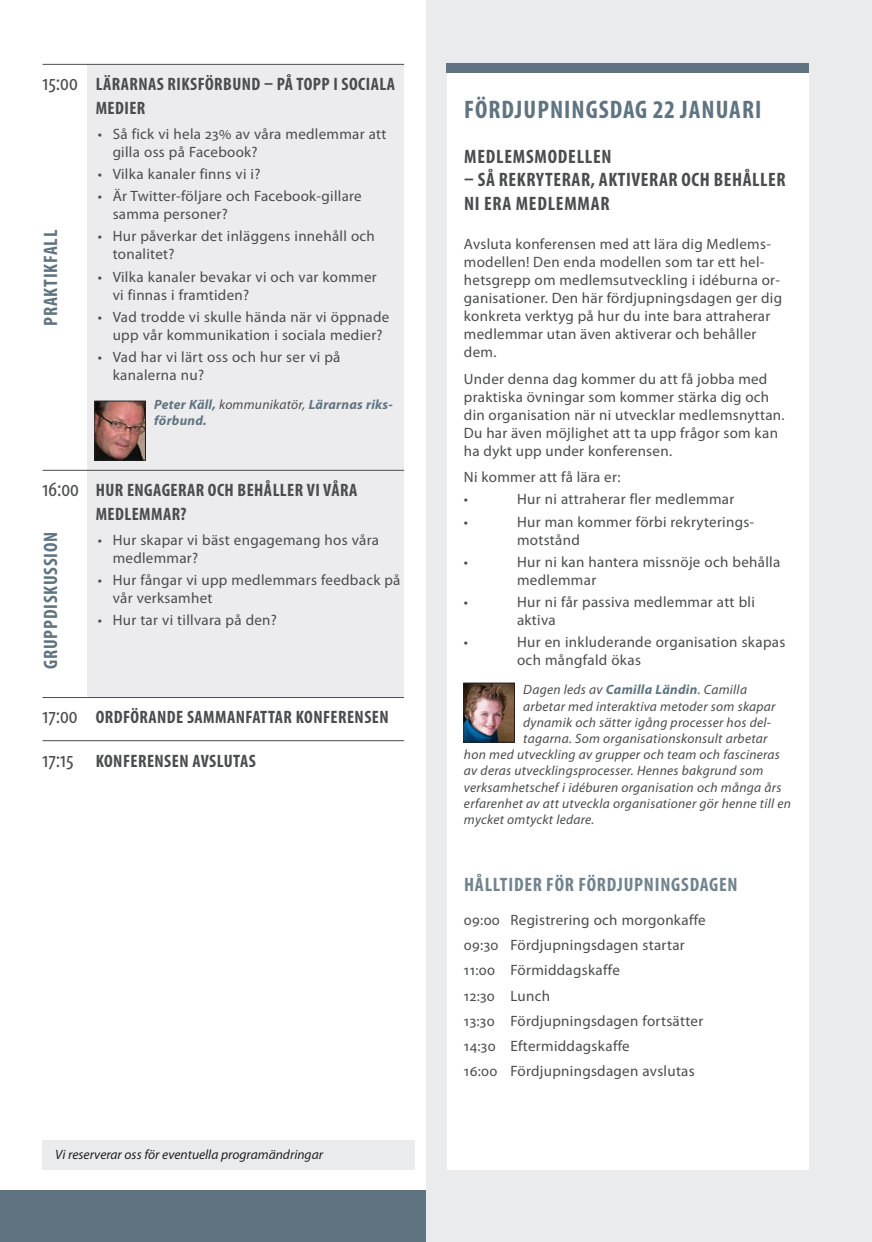
<style>
.page{position:relative;width:872px;height:1242px;background:#fff}
.page>*{position:absolute;margin:0;border:0;box-sizing:border-box;transform-origin:0 0}
.t1{font:700 condensed 25.5px "Myriad Pro";letter-spacing:.04em;color:#5f7480}
.t2{font:700 condensed 19.5px/23.4px "Myriad Pro";letter-spacing:.04em;color:#4b4c4d}
.t3{font:700 condensed 19.5px "Myriad Pro";letter-spacing:.04em;color:#71838e}
.t4{font:700 condensed 19.5px "Myriad Pro";letter-spacing:.04em;color:#5f7480}
._2-Rubrik{font:700 condensed 18px/24px "Myriad Pro";letter-spacing:.025em;color:#4b4c4d}
._2-Programpunkter_Bu{font:15px/18px "Myriad Pro";letter-spacing:.02em;color:#4b4c4d}
.Ruta_Bröd__Programsi{font:15px "Myriad Pro";letter-spacing:.02em;color:#4b4c4d}
._2-Namn{font:italic 13.5px "Myriad Pro";letter-spacing:.02em;color:#4b4c4d}
._2-Namn-2{font:italic 700 13.5px/16.2px "Myriad Pro";letter-spacing:.02em;color:#5f7480}
.t5{font:italic 13.5px "Myriad Pro";color:#231f20}
.s1{font-weight:400;font-size:22.5px}
.s2{font-weight:400;color:#4b4c4d}
.s3{font-weight:700;color:#5f7480}
</style>
<div class="page">
<div style="left:87px;top:64px;width:317px;height:633px;background:#ececee"></div>
<hr style="left:43px;top:64px;width:361px;height:1px;background:#4b4c4d">
<hr style="left:43px;top:470px;width:361px;height:1px;background:#4b4c4d">
<hr style="left:43px;top:697px;width:361px;height:1px;background:#4b4c4d">
<hr style="left:43px;top:740px;width:361px;height:1px;background:#4b4c4d">
<div style="left:0;top:1191px;width:463px;height:51px;background:#5f7480"></div>
<div style="left:426px;top:0;width:446px;height:1242px;background:#eaebed"></div>
<div style="left:447px;top:69px;width:361px;height:1100px;background:#fff"></div>
<div style="left:446px;top:64px;width:362px;height:9px;background:#5f7480"></div>
<div style="left:43px;top:1140px;width:372px;height:29px;background:#eaebed"></div>
<img style="left:465px;top:685px;width:47px;height:55px">
<div style="left:463px;top:683px;width:51px;height:59px;border:1px solid #231f20"></div>
<img style="left:97px;top:403px;width:47px;height:55px">
<div style="left:95px;top:401px;width:51px;height:59px;border:1px solid #231f20"></div>
<p class="_2-Rubrik" style="left:96px;top:72px;width:301px;text-indent:-53px"><span class="s1">15:00</span> LÄRARNAS RIKSFÖRBUND – PÅ TOPP I SOCIALA<br>MEDIER</p>
<p class="_2-Programpunkter_Bu" style="left:113px;top:124px;width:275px;text-indent:-15px">• Så fick vi hela 23% av våra medlemmar att gilla oss på Facebook?</p>
<p class="_2-Programpunkter_Bu" style="left:98px;top:165px;width:164px">• Vilka kanaler finns vi i?</p>
<p class="_2-Programpunkter_Bu" style="left:113px;top:187px;width:250px;text-indent:-15px">• Är Twitter-följare och Facebook-gillare samma personer?</p>
<p class="_2-Programpunkter_Bu" style="left:113px;top:227px;width:264px;text-indent:-15px">• Hur påverkar det inläggens innehåll och tonalitet?</p>
<p class="_2-Programpunkter_Bu" style="left:113px;top:267px;width:266px;text-indent:-15px">• Vilka kanaler bevakar vi och var kommer vi finnas i framtiden?</p>
<p class="_2-Programpunkter_Bu" style="left:98px;top:308px;width:293px;text-align:center">• Vad trodde vi skulle hända när vi öppnade upp vår kommunikation i sociala medier?</p>
<p class="_2-Programpunkter_Bu" style="left:113px;top:348px;width:229px;text-indent:-15px">• Vad har vi lärt oss och hur ser vi på kanalerna nu?</p>
<p class="_2-Namn-2" style="left:154px;top:396px;width:240px">Peter Käll, <span class="s2">kommunikatör,</span> Lärarnas riks&shy;förbund.</p>
<p class="t4" style="left:38px;top:326px;width:97px;rotate:-90deg">PRAKTIKFALL</p>
<p class="_2-Rubrik" style="left:96px;top:478px;width:263px;text-indent:-53px"><span class="s1">16:00</span> H UR ENGAGERAR OCH BEHÅLLER VI VÅRA<br>MEDLEMMAR?</p>
<p class="_2-Programpunkter_Bu" style="left:113px;top:530px;width:268px;text-indent:-15px">• Hur skapar vi bäst engagemang hos våra medlemmar?</p>
<p class="_2-Programpunkter_Bu" style="left:113px;top:570px;width:289px;text-indent:-15px">• Hur fångar vi upp medlemmars feedback på vår verksamhet</p>
<p class="_2-Programpunkter_Bu" style="left:98px;top:611px;width:181px">• Hur tar vi tillvara på den?</p>
<p class="t4" style="left:38px;top:669px;width:139px;rotate:-90deg">GRUPPDISKUSSION</p>
<p class="_2-Rubrik" style="left:43px;top:705px;width:348px"><span class="s1">17:00</span> ORDFÖRANDE SAMMANFATTAR KONFERENSEN</p>
<p class="_2-Rubrik" style="left:43px;top:748px;width:214px"><span class="s1">17:15</span> KONFERENSEN AVSLUTAS</p>
<p class="t5" style="left:55px;top:1146px;width:269px">Vi reserverar oss för eventuella programändringar</p>
<p class="t1" style="left:464px;top:94px;width:299px">FÖRDJUPNINGSDAG 22 JANUARI</p>
<p class="t2" style="left:464px;top:144px;width:149px">MEDLEMSMODELLEN</p>
<p class="t2" style="left:464px;top:168px;width:323px">– SÅ REKRYTERAR, AKTIVERAR OCH BEHÅLLER<br>NI ERA MEDLEMMAR</p>
<p class="_2-Programpunkter_Bu" style="left:464px;top:235px;width:320px">Avsluta konferensen med att lära dig Medlems&shy;modellen! Den enda modellen som tar ett hel&shy;hetsgrepp om medlemsutveckling i idéburna or&shy;ganisationer. Den här fördjupningsdagen ger dig konkreta verktyg på hur du inte bara attraherar medlemmar utan även aktiverar och behåller dem.</p>
<p class="_2-Programpunkter_Bu" style="left:464px;top:369px;width:322px">Under denna dag kommer du att få jobba med praktiska övningar som kommer stärka dig och din organisation när ni utvecklar medlemsnyttan.<br>Du har även möjlighet att ta upp frågor som kan ha dykt upp under konferensen.</p>
<p class="_2-Programpunkter_Bu" style="left:464px;top:468px;width:158px">Ni kommer att få lära er:</p>
<p class="_2-Programpunkter_Bu" style="left:464px;top:490px;width:6px">•</p>
<p class="_2-Programpunkter_Bu" style="left:517px;top:490px;width:219px">Hur ni attraherar fler medlemmar</p>
<p class="_2-Programpunkter_Bu" style="left:464px;top:512px;width:6px">•</p>
<p class="_2-Programpunkter_Bu" style="left:517px;top:512px;width:239px">Hur man kommer förbi rekryterings&shy;motstånd</p>
<p class="_2-Programpunkter_Bu" style="left:464px;top:552px;width:6px">•</p>
<p class="_2-Programpunkter_Bu" style="left:517px;top:552px;width:265px">Hur ni kan hantera missnöje och behålla medlemmar</p>
<p class="_2-Programpunkter_Bu" style="left:464px;top:593px;width:6px">•</p>
<p class="_2-Programpunkter_Bu" style="left:517px;top:593px;width:239px">Hur ni får passiva medlemmar att bli aktiva</p>
<p class="_2-Programpunkter_Bu" style="left:464px;top:633px;width:6px">•</p>
<p class="_2-Programpunkter_Bu" style="left:517px;top:633px;width:270px">Hur en inkluderande organisation skapas och mångfald ökas</p>
<p class="_2-Namn" style="left:523px;top:681px;width:225px">Dagen leds av <span class="s3">Camilla Ländin</span>. Camilla</p>
<p class="_2-Namn" style="left:523px;top:697px;width:254px">arbetar med interaktiva metoder som skapar</p>
<p class="_2-Namn" style="left:523px;top:714px;width:249px">dynamik och sätter igång processer hos del-</p>
<p class="_2-Namn" style="left:523px;top:730px;width:246px">tagarna. Som organisationskonsult arbetar</p>
<p class="_2-Namn" style="left:464px;top:746px;width:317px">hon med utveckling av grupper och team och fascineras</p>
<p class="_2-Namn" style="left:464px;top:762px;width:301px">av deras utvecklingsprocesser. Hennes bakgrund som</p>
<p class="_2-Namn" style="left:464px;top:778px;width:319px">verksamhetschef i idéburen organisation och många års</p>
<p class="_2-Namn" style="left:464px;top:795px;width:329px">erfarenhet av att utveckla organisationer gör henne till en</p>
<p class="_2-Namn" style="left:464px;top:811px;width:132px">mycket omtyckt ledare.</p>
<p class="t3" style="left:464px;top:872px;width:275px">HÅLLTIDER FÖR FÖRDJUPNINGSDAGEN</p>
<p class="Ruta_Bröd__Programsi" style="left:464px;top:910px;width:243px">09:00 Registrering och morgonkaffe</p>
<p class="Ruta_Bröd__Programsi" style="left:464px;top:935px;width:222px">09:30 Fördjupningsdagen startar</p>
<p class="Ruta_Bröd__Programsi" style="left:464px;top:961px;width:157px">11:00 Förmiddagskaffe</p>
<p class="Ruta_Bröd__Programsi" style="left:464px;top:986px;width:88px">12:30 Lunch</p>
<p class="Ruta_Bröd__Programsi" style="left:464px;top:1011px;width:241px">13:30 Fördjupningsdagen fortsätter</p>
<p class="Ruta_Bröd__Programsi" style="left:464px;top:1036px;width:167px">14:30 Eftermiddagskaffe</p>
<p class="Ruta_Bröd__Programsi" style="left:464px;top:1062px;width:232px">16:00 Fördjupningsdagen avslutas</p>
</div>
